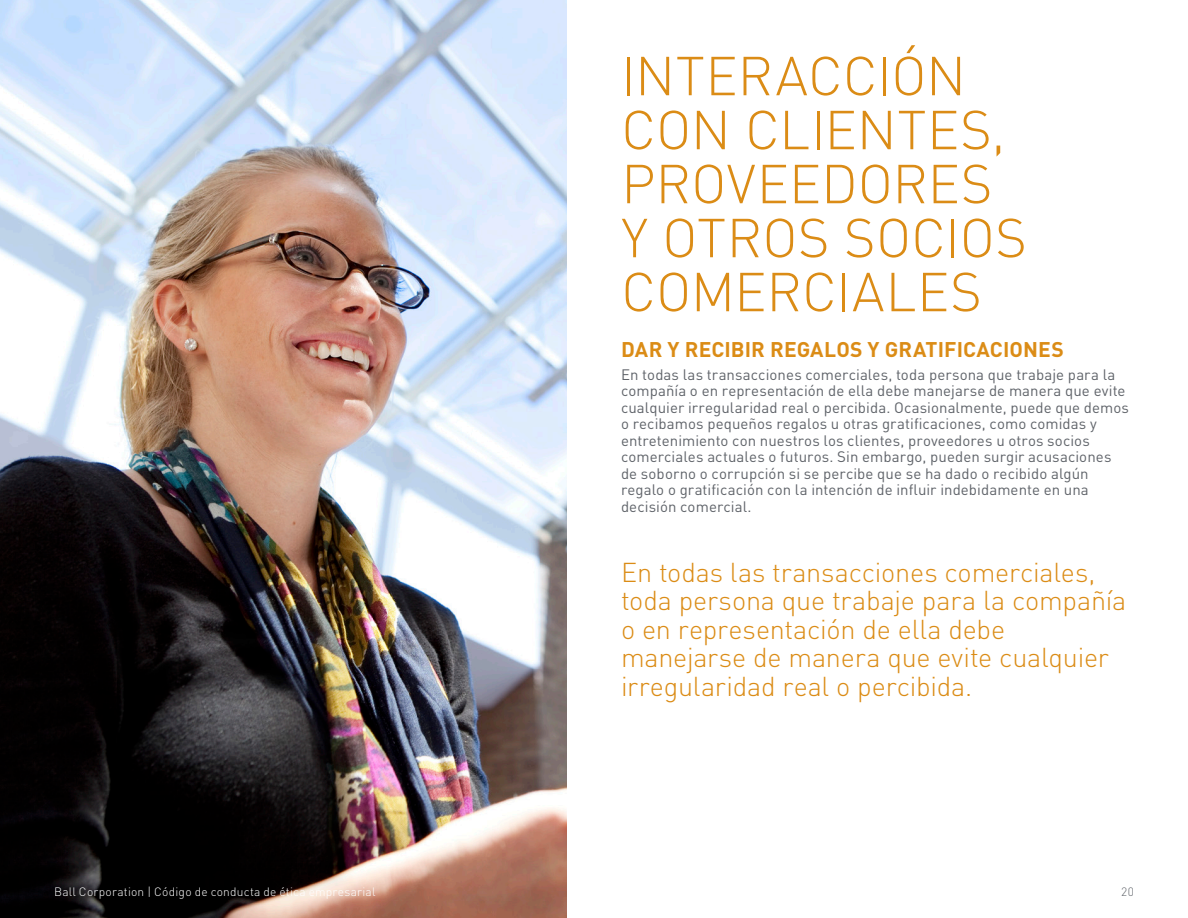
<style>
.page{position:relative;width:1188px;height:918px;background:#fff}
.page>*{position:absolute;margin:0;border:0;box-sizing:border-box;transform-origin:0 0}
.Chapter_Headers{font:300 54px/54px "DIN Pro";color:#db8c16}
.Pull_Quotes{font:300 27px/28.5px "DIN Pro";letter-spacing:-.01em;color:#db8c16}
.Header_2{font:700 21px "DIN Pro";letter-spacing:.005em;color:#db8c16}
.Body_Copy{font:15px/16.5px "DIN Pro";letter-spacing:.005em;color:#5f6369}
.t1{font:300 12px "DIN Pro";letter-spacing:.015em;color:#fff}
.t2{font:300 12px "DIN Pro";color:#5f6369}
</style>
<div class="page">
<img style="left:0;top:0;width:567px;height:918px">
<p class="Chapter_Headers" style="left:621px;top:47px;width:407px">INTERACCIÓN<br>CON CLIENTES,<br>PROVEEDORES<br>Y OTROS SOCIOS<br>COMERCIALES</p>
<p class="Header_2" style="left:621px;top:335px;width:444px">DAR Y RECIBIR REGALOS Y GRATIFICACIONES</p>
<p class="Body_Copy" style="left:621px;top:366px;width:509px">En todas las transacciones comerciales, toda persona que trabaje para la compañía o en representación de ella debe manejarse de manera que evite cualquier irregularidad real o percibida. Ocasionalmente, puede que demos o recibamos pequeños regalos u otras gratificaciones, como comidas y entretenimiento con nuestros los clientes, proveedores u otros socios comerciales actuales o futuros. Sin embargo, pueden surgir acusaciones de soborno o corrupción si se percibe que se ha dado o recibido algún regalo o gratificación con la intención de influir indebidamente en una decisión comercial.</p>
<p class="Pull_Quotes" style="left:621px;top:557px;width:507px">En todas las transacciones comerciales, toda persona que trabaje para la compañía o en representación de ella debe manejarse de manera que evite cualquier irregularidad real o percibida.</p>
<p class="t1" style="left:54px;top:883px;width:323px">Ball Corporation | Código de conducta de ética empresarial</p>
<p class="t2" style="left:1121px;top:883px;width:14px">20</p>
</div>
